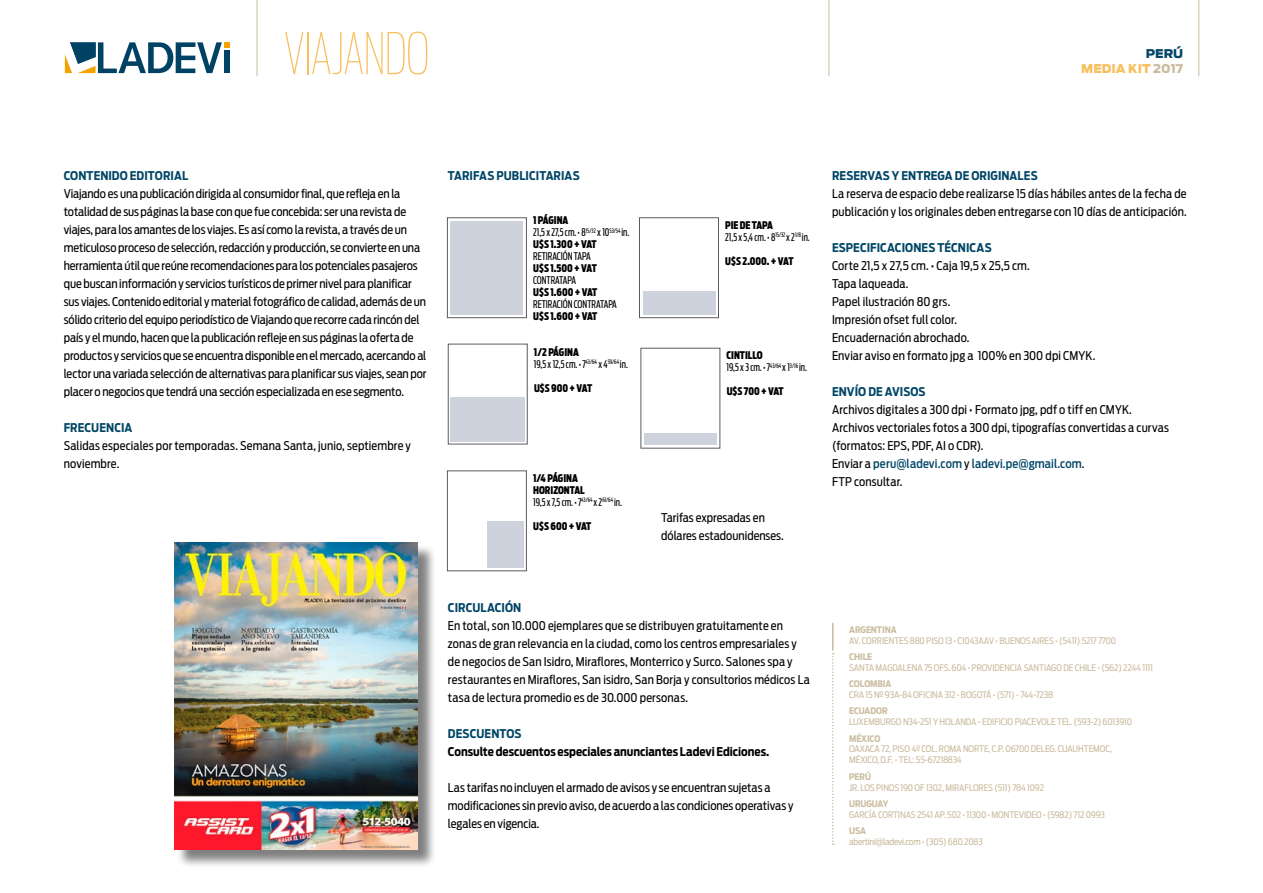
<style>
.page{position:relative;width:1263px;height:893px;background:#fff}
.page>*{position:absolute;margin:0;border:0;box-sizing:border-box;transform-origin:0 0}
.t1{font:100 57px "Antenna Extra Cond";letter-spacing:-.01em;color:#f8be5d}
.t2{font:12px/18px "Antenna Cond";color:#000}
.t3{font:700 12px "Antenna Cond";letter-spacing:.005em;color:#024667}
.t4{font:700 12px "Antenna Cond";letter-spacing:-.005em;color:#000}
.t5{font:900 12px/15px "Antenna";color:#f8be5d;text-align:right}
.t6{font:10.5px/12px "Antenna Extra Cond";color:#000}
.t7{font:900 10.5px/12px "Antenna Extra Cond";color:#000}
.t8{font:9px/10.8px "Antenna Cond";letter-spacing:-.015em;color:#cabc9e}
.t9{font:700 9px "Antenna Cond";letter-spacing:-.005em;color:#cabc9e}
.s1{color:#024667}
.s2{color:#cabc9e}
.s3{font-weight:900}
.s4{font-weight:400}
.s5{font-weight:500;color:#024667}
</style>
<div class="page">
<div style="left:447px;top:217px;width:80px;height:101px;border:1px solid #5c5b60"></div>
<div style="left:451px;top:221px;width:72px;height:93px;background:#ced2dc"></div>
<div style="left:450px;top:398px;width:75px;height:44px;background:#ced2dc"></div>
<div style="left:639px;top:217px;width:80px;height:101px;border:1px solid #5c5b60"></div>
<div style="left:643px;top:291px;width:72px;height:23px;background:#ced2dc"></div>
<div style="left:447px;top:471px;width:80px;height:100px;border:1px solid #5c5b60"></div>
<div style="left:487px;top:521px;width:36px;height:47px;background:#ced2dc"></div>
<div style="left:644px;top:434px;width:73px;height:11px;background:#ced2dc"></div>
<hr style="left:257px;top:0;width:1px;height:76px;background:#cabc9e">
<hr style="left:828px;top:0;width:1px;height:76px;background:#cabc9e">
<hr style="left:1198px;top:0;width:1px;height:76px;background:#cabc9e">
<svg style="left:65px;top:42px;width:165px;height:31px"></svg>
<svg style="left:832px;top:623px;width:2px;height:222px"></svg>
<div style="left:176px;top:544px;width:261px;height:324px;background:#000;opacity:.5"></div>
<img style="left:174px;top:542px;width:244px;height:307px">
<h1 class="t1" style="left:284px;top:22px;width:147px">VIAJANDO</h1>
<p class="t5" style="left:1081px;top:46px;width:104px"><span class="s1">PERÚ<br></span>MEDIA KIT <span class="s2">2017</span></p>
<p class="t3" style="left:64px;top:168px;width:126px">CONTENIDO EDITORIAL</p>
<p class="t2" style="left:64px;top:185px;width:364px">Viajando es una publicación dirigida al consumidor final, que refleja en la totalidad de sus páginas la base con que fue concebida: ser una revista de viajes, para los amantes de los viajes. Es así como la revista, a través de un meticuloso proceso de selección, redacción y producción, se convierte en una herramienta útil que reúne recomendaciones para los potenciales pasajeros que buscan información y servicios turísticos de primer nivel para planificar sus viajes. Contenido editorial y material fotográfico de calidad, además de un sólido criterio del equipo periodístico de Viajando que recorre cada rincón del país y el mundo, hacen que la publicación refleje en sus páginas la oferta de productos y servicios que se encuentra disponible en el mercado, acercando al lector una variada selección de alternativas para planificar sus viajes, sean por placer o negocios que tendrá una sección especializada en ese segmento.</p>
<p class="t3" style="left:64px;top:420px;width:70px">FRECUENCIA</p>
<p class="t2" style="left:64px;top:437px;width:349px">Salidas especiales por temporadas. Semana Santa, junio, septiembre y noviembre.</p>
<p class="t3" style="left:448px;top:168px;width:133px">TARIFAS PUBLICITARIAS</p>
<p class="t6" style="left:533px;top:214px;width:98px"><span class="s3">1 PÁGINA<br></span>21,5 x 27,5 cm. • 8<sup>15/32</sup> x 10<sup>53/54</sup> in.<br><span class="s3">U$S 1.300 + VAT</span></p>
<p class="t6" style="left:533px;top:250px;width:59px">RETIRACIÓN TAPA</p>
<p class="t7" style="left:533px;top:262px;width:65px">U$S 1.500 + VAT</p>
<p class="t6" style="left:533px;top:274px;width:44px">CONTRATAPA</p>
<p class="t7" style="left:533px;top:286px;width:66px">U$S 1.600 + VAT</p>
<p class="t6" style="left:533px;top:298px;width:85px">RETIRACIÓN CONTRATAPA</p>
<p class="t7" style="left:533px;top:310px;width:66px">U$S 1.600 + VAT</p>
<p class="t6" style="left:534px;top:346px;width:95px"><span class="s3">1/2 PÁGINA<br></span>19,5 x 12,5 cm. • 7<sup>43/64</sup> x 4<sup>59/64</sup> in.</p>
<p class="t7" style="left:534px;top:382px;width:60px">U$S 900 + VAT</p>
<p class="t7" style="left:533px;top:472px;width:90px">1/4 PÁGINA<br>HORIZONTAL<br><span class="s4">19,5 x 7,5 cm. • 7</span><sup>43/64</sup> <span class="s4">x 2</span><sup>61/64</sup> <span class="s4">in.</span></p>
<p class="t7" style="left:533px;top:520px;width:60px">U$S 600 + VAT</p>
<p class="t6" style="left:725px;top:219px;width:86px"><span class="s3">PIE DE TAPA<br></span>21,5 x 5,4 cm. • 8<sup>15/32</sup>x 2<sup>1/8</sup> in.</p>
<p class="t7" style="left:725px;top:255px;width:70px">U$S 2.000. + VAT</p>
<p class="t6" style="left:727px;top:349px;width:82px"><span class="s3">CINTILLO<br></span>19,5 x 3 cm. • 7<sup>43/64</sup> x 1<sup>3/16</sup> in.</p>
<p class="t7" style="left:727px;top:385px;width:59px">U$S 700 + VAT</p>
<p class="t2" style="left:661px;top:509px;width:124px">Tarifas expresadas en dólares estadounidenses.</p>
<p class="t3" style="left:832px;top:168px;width:207px">RESERVAS Y ENTREGA DE ORIGINALES</p>
<p class="t2" style="left:832px;top:185px;width:356px">La reserva de espacio debe realizarse 15 días hábiles antes de la fecha de publicación y los originales deben entregarse con 10 días de anticipación.</p>
<p class="t3" style="left:832px;top:240px;width:161px">ESPECIFICACIONES TÉCNICAS</p>
<p class="t2" style="left:832px;top:257px;width:265px">Corte 21,5 x 27,5 cm. • Caja 19,5 x 25,5 cm.<br>Tapa laqueada.<br>Papel ilustración 80 grs.<br>Impresión ofset full color.<br>Encuadernación abrochado.<br>Enviar aviso en formato jpg a 100% en 300 dpi CMYK.</p>
<p class="t3" style="left:832px;top:384px;width:95px">ENVÍO DE AVISOS</p>
<p class="t2" style="left:832px;top:401px;width:338px">Archivos digitales a 300 dpi • Formato jpg, pdf o tiff en CMYK.<br>Archivos vectoriales fotos a 300 dpi, tipografías convertidas a curvas (formatos: EPS, PDF, AI o CDR).<br>Enviar a <span class="s5">peru@ladevi.com</span> y <span class="s5">ladevi.pe@gmail.com</span>.<br>FTP consultar.</p>
<p class="t3" style="left:448px;top:600px;width:75px">CIRCULACIÓN</p>
<p class="t2" style="left:448px;top:617px;width:363px">En total, son 10.000 ejemplares que se distribuyen gratuitamente en zonas de gran relevancia en la ciudad, como los centros empresariales y de negocios de San Isidro, Miraflores, Monterrico y Surco. Salones spa y restaurantes en Miraflores, San isidro, San Borja y consultorios médicos La tasa de lectura promedio es de 30.000 personas.</p>
<p class="t3" style="left:448px;top:726px;width:75px">DESCUENTOS</p>
<p class="t4" style="left:448px;top:744px;width:323px">Consulte descuentos especiales anunciantes Ladevi Ediciones.</p>
<p class="t2" style="left:448px;top:779px;width:347px">Las tarifas no incluyen el armado de avisos y se encuentran sujetas a modificaciones sin previo aviso, de acuerdo a las condiciones operativas y legales en vigencia.</p>
<p class="t9" style="left:849px;top:624px;width:49px">ARGENTINA</p>
<p class="t8" style="left:849px;top:635px;width:269px">AV. CORRIENTES 880 PISO 13 • C1043AAV • BUENOS AIRES • (5411) 5217 7700</p>
<p class="t9" style="left:849px;top:651px;width:25px">CHILE</p>
<p class="t8" style="left:849px;top:662px;width:305px">SANTA MAGDALENA 75 OFS. 604 • PROVIDENCIA SANTIAGO DE CHILE • (562) 2244 1111</p>
<p class="t9" style="left:849px;top:678px;width:44px">COLOMBIA</p>
<p class="t8" style="left:849px;top:689px;width:206px">CRA 15 Nº 93A-84 OFICINA 312 • BOGOTÁ • (571) - 744-7238</p>
<p class="t9" style="left:849px;top:706px;width:40px">ECUADOR</p>
<p class="t8" style="left:849px;top:716px;width:285px">LUXEMBURGO N34-251 Y HOLANDA - EDIFICIO PIACEVOLE TEL. (593-2) 6013910</p>
<p class="t9" style="left:849px;top:733px;width:33px">MÉXICO</p>
<p class="t8" style="left:849px;top:744px;width:264px">OAXACA 72, PISO 4º COL. ROMA NORTE, C.P. 06700 DELEG. CUAUHTEMOC,<br>MÉXICO, D.F. - TEL: 55-67218834</p>
<p class="t9" style="left:849px;top:771px;width:23px">PERÚ</p>
<p class="t8" style="left:849px;top:782px;width:197px">JR. LOS PINOS 190 OF 1302, MIRAFLORES (511) 784 1092</p>
<p class="t9" style="left:849px;top:798px;width:41px">URUGUAY</p>
<p class="t8" style="left:849px;top:809px;width:257px">GARCÍA CORTINAS 2541 AP. 502 • 11300 • MONTEVIDEO • (5982) 712 0993</p>
<p class="t9" style="left:849px;top:825px;width:18px">USA</p>
<p class="t8" style="left:849px;top:836px;width:135px">abertini@ladevi.com • (305) 680 2083</p>
</div>
